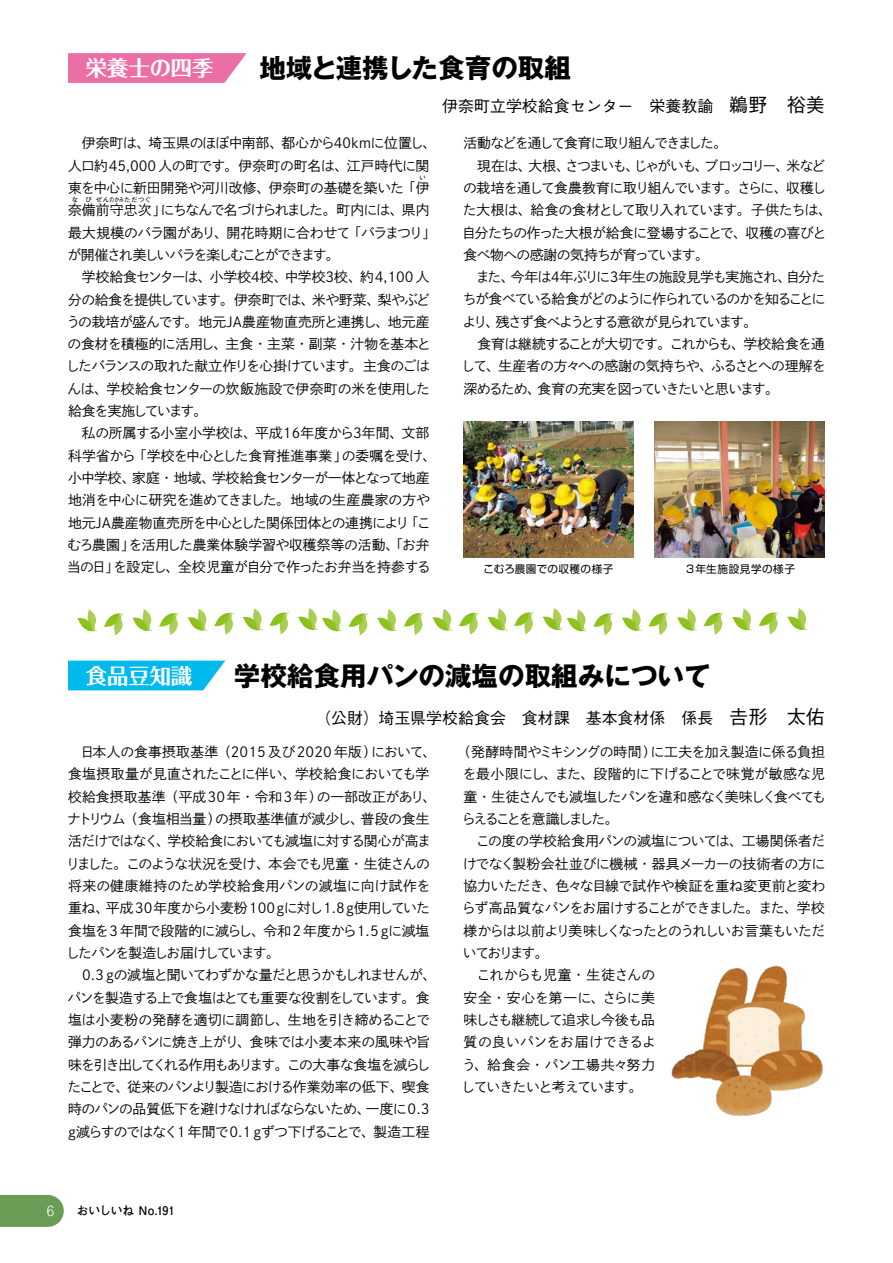
<style>
.page{position:relative;width:893px;height:1263px;background:#fff}
.page>*{position:absolute;margin:0;border:0;box-sizing:border-box;transform-origin:0 0}
.t1{font:700 26.55px "Gothic MB101 Pro";color:#000}
.t2{font:700 21.3px "Folk Pro";color:#fff}
.t3{font:500 15.9px "Gothic BBB Pro";color:#000}
.t4{font:300 14.85px "Helvetica";color:#fff;scale:.9 1}
.t5{font:13.8px/22.4px "Shuei Go Kin Std L";letter-spacing:-.04em;color:#000}
.t6{font:13.8px/22.4px "Shuei Go Kin Std L";letter-spacing:-.075em;color:#000}
.t7{font:700 12px "Futo Go B101 Pro";letter-spacing:-.015em;color:#000}
.t8{font:10.65px "Shin Go Pr 6 N";letter-spacing:.035em;color:#000}
.t9{font:6.45px "UD Shin Go Pro";letter-spacing:.07em;color:#000}
.s1{font-size:19.2px}
</style>
<div class="page">
<svg style="left:68px;top:53px;width:179px;height:30px;background:#ec78ab"></svg>
<svg style="left:68px;top:661px;width:157px;height:29px;background:#11bdf0"></svg>
<img style="left:463px;top:422px;width:170px;height:135px">
<img style="left:655px;top:422px;width:170px;height:135px">
<svg style="left:77px;top:609px;width:20px;height:23px"></svg>
<svg style="left:104px;top:613px;width:20px;height:22px"></svg>
<svg style="left:132px;top:609px;width:20px;height:22px"></svg>
<svg style="left:159px;top:613px;width:20px;height:22px"></svg>
<svg style="left:187px;top:609px;width:20px;height:22px"></svg>
<svg style="left:214px;top:612px;width:20px;height:23px"></svg>
<svg style="left:243px;top:608px;width:20px;height:23px"></svg>
<svg style="left:269px;top:612px;width:20px;height:22px"></svg>
<svg style="left:298px;top:608px;width:44px;height:24px"></svg>
<svg style="left:348px;top:613px;width:20px;height:22px"></svg>
<svg style="left:377px;top:609px;width:20px;height:22px"></svg>
<svg style="left:403px;top:613px;width:20px;height:22px"></svg>
<svg style="left:432px;top:609px;width:20px;height:22px"></svg>
<svg style="left:459px;top:612px;width:20px;height:23px"></svg>
<svg style="left:487px;top:608px;width:20px;height:23px"></svg>
<svg style="left:514px;top:612px;width:20px;height:22px"></svg>
<svg style="left:542px;top:608px;width:44px;height:24px"></svg>
<svg style="left:593px;top:613px;width:20px;height:22px"></svg>
<svg style="left:622px;top:609px;width:20px;height:22px"></svg>
<svg style="left:648px;top:613px;width:20px;height:22px"></svg>
<svg style="left:677px;top:609px;width:20px;height:22px"></svg>
<svg style="left:703px;top:612px;width:20px;height:23px"></svg>
<svg style="left:732px;top:608px;width:20px;height:23px"></svg>
<svg style="left:758px;top:612px;width:20px;height:22px"></svg>
<svg style="left:787px;top:608px;width:20px;height:22px"></svg>
<svg style="left:0;top:1195px;width:64px;height:32px;background:#72a25f"></svg>
<img style="left:671px;top:965px;width:152px;height:152px">
<h2 class="t2" style="left:86px;top:50px;width:129px">栄養士の四季</h2>
<h1 class="t1" style="left:259px;top:46px;width:313px">地域と連携した食育の取組</h1>
<p class="t5" style="left:68px;top:132px;width:370px">　伊奈町は、埼玉県のほぼ中南部、都心から４０ｋｍに位置し、人口約45,000 人の町です。伊奈町の町名は、江戸時代に関東を中心に新田開発や河川改修、伊奈町の基礎を築いた「伊</p>
<p class="t9" style="left:419px;top:172px;width:8px">い</p>
<p class="t5" style="left:68px;top:199px;width:363px">奈備前守忠次」にちなんで名づけられました。町内には、県内</p>
<p class="t9" style="left:72px;top:195px;width:8px">な</p>
<p class="t9" style="left:86px;top:195px;width:8px">び</p>
<p class="t9" style="left:96px;top:195px;width:57px">ぜんのかみただつぐ</p>
<p class="t5" style="left:66px;top:221px;width:372px">最大規模のバラ園があり、開花時期に合わせて「バラまつり」が開催され美しいバラを楽しむことができます。<br>　学校給食センターは、小学校４校、中学校３校、約4,100人分の給食を提供しています。伊奈町では、米や野菜、梨やぶどうの栽培が盛んです。地元ＪＡ農産物直売所と連携し、地元産の食材を積極的に活用し、主食・主菜・副菜・汁物を基本としたバランスの取れた献立作りを心掛けています。主食のごはんは、学校給食センターの炊飯施設で伊奈町の米を使用した給食を実施しています。<br>　私の所属する小室小学校は、平成１６年度から３年間、文部科学省から「学校を中心とした食育推進事業」の委嘱を受け、小中学校、家庭・地域、学校給食センターが一体となって地産地消を中心に研究を進めてきました。地域の生産農家の方や地元ＪＡ農産物直売所を中心とした関係団体との連携により「こむろ農園」を活用した農業体験学習や収穫祭等の活動、「お弁当の日」を設定し、全校児童が自分で作ったお弁当を持参する</p>
<p class="t3" style="left:442px;top:93px;width:384px">伊奈町立学校給食センター　栄養教諭　<span class="s1">鵜野　裕美</span></p>
<p class="t6" style="left:462px;top:132px;width:372px">活動などを通して食育に取り組んできました。<br>　現在は、大根、さつまいも、じゃがいも、ブロッコリー、米などの栽培を通して食農教育に取り組んでいます。さらに、収穫した大根は、給食の食材として取り入れています。子供たちは、自分たちの作った大根が給食に登場することで、収穫の喜びと食べ物への感謝の気持ちが育っています。<br>　また、今年は４年ぶりに３年生の施設見学も実施され、自分たちが食べている給食がどのように作られているのかを知ることにより、残さず食べようとする意欲が見られています。<br>　食育は継続することが大切です。これからも、学校給食を通して、生産者の方々への感謝の気持ちや、ふるさとへの理解を深めるため、食育の充実を図っていきたいと思います。</p>
<p class="t8" style="left:484px;top:560px;width:131px">こむろ農園での収穫の様子</p>
<p class="t8" style="left:685px;top:560px;width:112px">３年生施設見学の様子</p>
<h2 class="t2" style="left:86px;top:657px;width:108px">食品豆知識</h2>
<h1 class="t1" style="left:234px;top:653px;width:478px">学校給食用パンの減塩の取組みについて</h1>
<p class="t3" style="left:315px;top:705px;width:511px">（公財）埼玉県学校給食会　食材課　基本食材係　係長　<span class="s1">吉形　太佑</span></p>
<p class="t5" style="left:65px;top:741px;width:373px">　日本人の食事摂取基準（2015 及び2020 年版）において、食塩摂取量が見直されたことに伴い、学校給食においても学校給食摂取基準（平成30年・令和3年）の一部改正があり、ナトリウム（食塩相当量）の摂取基準値が減少し、普段の食生活だけではなく、学校給食においても減塩に対する関心が高まりました。このような状況を受け、本会でも児童・生徒さんの将来の健康維持のため学校給食用パンの減塩に向け試作を重ね、平成30年度から小麦粉100ｇに対し1.8ｇ使用していた食塩を3 年間で段階的に減らし、令和2 年度から1.5ｇに減塩したパンを製造しお届けしています。<br>　0.3ｇの減塩と聞いてわずかな量だと思うかもしれませんが、パンを製造する上で食塩はとても重要な役割をしています。食塩は小麦粉の発酵を適切に調節し、生地を引き締めることで弾力のあるパンに焼き上がり、食味では小麦本来の風味や旨味を引き出してくれる作用もあります。この大事な食塩を減らしたことで、従来のパンより製造における作業効率の低下、喫食時のパンの品質低下を避けなければならないため、一度に0.3ｇ減らすのではなく1 年間で0.1ｇずつ下げることで、製造工程</p>
<p class="t4" style="left:47px;top:1198px;width:10px">6</p>
<p class="t7" style="left:77px;top:1200px;width:96px">おいしいね No.１91</p>
<p class="t5" style="left:462px;top:741px;width:366px;text-indent:-5px">（発酵時間やミキシングの時間）に工夫を加え製造に係る負担を最小限にし、また、段階的に下げることで味覚が敏感な児童・生徒さんでも減塩したパンを違和感なく美味しく食べてもらえることを意識しました。<br>　この度の学校給食用パンの減塩については、工場関係者だけでなく製粉会社並びに機械・器具メーカーの技術者の方に協力いただき、色々な目線で試作や検証を重ね変更前と変わらず高品質なパンをお届けすることができました。また、学校様からは以前より美味しくなったとのうれしいお言葉もいただいております。<br>　これからも児童・生徒さんの<br>安全・安心を第一に、さらに美<br>味しさも継続して追求し今後も品<br>質の良いパンをお届けできるよ<br>う、給食会・パン工場共々努力<br>していきたいと考えています。</p>
</div>
